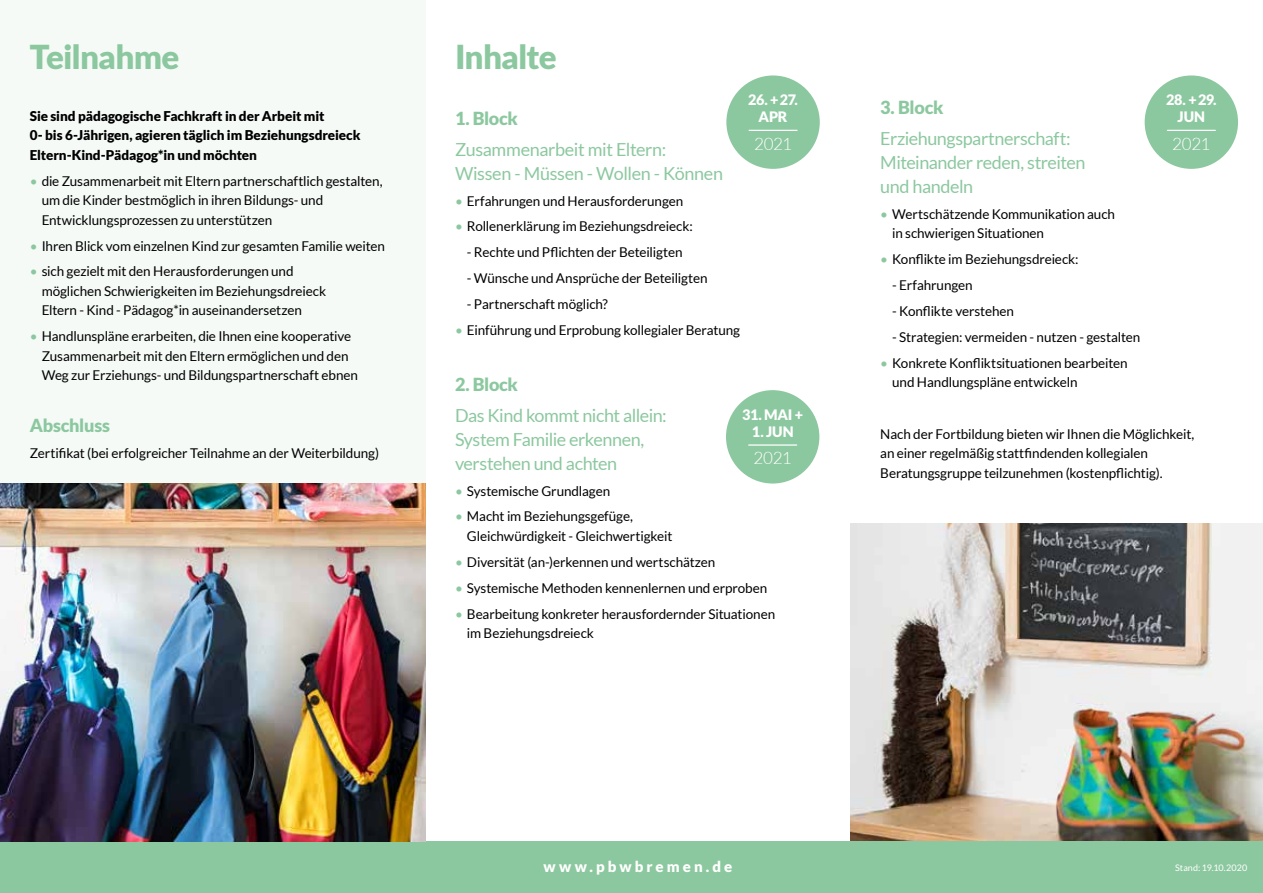
<style>
.page{position:relative;width:1263px;height:893px;background:#fff}
.page>*{position:absolute;margin:0;border:0;box-sizing:border-box;transform-origin:0 0}
.t1{font:900 33px "Lato";letter-spacing:-.03em;color:#8cc89f}
.t2{font:18px/24px "Lato";letter-spacing:-.025em;color:#8cc89f}
.t3{font:900 18px "Lato";letter-spacing:-.015em;color:#8cc89f}
.t4{font:300 17.1px "Lato";letter-spacing:-.02em;color:#fff}
.t5{font:900 15px "Lato";letter-spacing:.205em;color:#fff}
.t6{font:900 14.4px/16.8px "Lato";letter-spacing:-.015em;color:#fff;text-align:center}
.t7{font:13.5px/19.5px "Lato";letter-spacing:-.01em;color:#000}
.t8{font:900 13.5px/19.5px "Lato";letter-spacing:-.005em;color:#000}
.t9{font:9px "Lato";letter-spacing:.01em;color:#fff}
.s1{color:#8cc89f}
</style>
<div class="page">
<img style="left:850px;top:523px;width:413px;height:319px">
<div style="left:0;top:0;width:425px;height:864px;background:#f5faf6"></div>
<div style="left:0;top:842px;width:1263px;height:51px;background:#8cc89f"></div>
<div style="left:726px;top:75px;width:94px;height:94px;background:#8cc89f;border-radius:50%"></div>
<hr style="left:749px;top:130px;width:48px;height:1px;background:#fff">
<div style="left:1145px;top:75px;width:93px;height:94px;background:#8cc89f;border-radius:50%"></div>
<hr style="left:1167px;top:130px;width:48px;height:1px;background:#fff">
<div style="left:726px;top:390px;width:93px;height:94px;background:#8cc89f;border-radius:50%"></div>
<hr style="left:749px;top:444px;width:48px;height:2px;background:#fff">
<img style="left:0;top:483px;width:425px;height:359px">
<h1 class="t1" style="left:30px;top:38px;width:151px">Teilnahme</h1>
<p class="t8" style="left:30px;top:106px;width:332px">Sie sind pädagogische Fachkraft in der Arbeit mit<br>0- bis 6-Jährigen, agieren täglich im Beziehungsdreieck<br>Eltern-Kind-Pädagog*in und möchten</p>
<p class="t7" style="left:42px;top:171px;width:343px;text-indent:-12px"><span class="s1">•</span> die Zusammenarbeit mit Eltern partnerschaftlich gestalten, um die Kinder bestmöglich in ihren Bildungs- und<br>Entwicklungsprozessen zu unterstützen</p>
<p class="t7" style="left:30px;top:236px;width:357px"><span class="s1">•</span> Ihren Blick vom einzelnen Kind zur gesamten Familie weiten</p>
<p class="t7" style="left:42px;top:262px;width:286px;text-indent:-12px"><span class="s1">•</span> sich gezielt mit den Herausforderungen und möglichen Schwierigkeiten im Beziehungsdreieck<br>Eltern - Kind - Pädagog*in auseinandersetzen</p>
<p class="t7" style="left:42px;top:327px;width:318px;text-indent:-12px"><span class="s1">•</span> Handlunspläne erarbeiten, die Ihnen eine kooperative<br>Zusammenarbeit mit den Eltern ermöglichen und den<br>Weg zur Erziehungs- und Bildungspartnerschaft ebnen</p>
<h2 class="t3" style="left:30px;top:415px;width:82px">Abschluss</h2>
<p class="t7" style="left:30px;top:443px;width:351px">Zertifikat (bei erfolgreicher Teilnahme an der Weiterbildung)</p>
<h1 class="t1" style="left:455px;top:38px;width:103px">Inhalte</h1>
<h2 class="t3" style="left:455px;top:108px;width:64px">1. Block</h2>
<h2 class="t2" style="left:455px;top:137px;width:269px">Zusammenarbeit mit Eltern:<br>Wissen - Müssen - Wollen - Können</h2>
<p class="t7" style="left:455px;top:191px;width:230px"><span class="s1">•</span> Erfahrungen und Herausforderungen</p>
<p class="t7" style="left:455px;top:217px;width:239px"><span class="s1">•</span> Rollenerklärung im Beziehungsdreieck:</p>
<p class="t7" style="left:467px;top:243px;width:217px">- Rechte und Pflichten der Beteiligten</p>
<p class="t7" style="left:467px;top:269px;width:242px">- Wünsche und Ansprüche der Beteiligten</p>
<p class="t7" style="left:467px;top:294px;width:143px">- Partnerschaft möglich?</p>
<p class="t7" style="left:455px;top:320px;width:287px"><span class="s1">•</span> Einführung und Erprobung kollegialer Beratung</p>
<p class="t6" style="left:748px;top:91px;width:51px">26. +27.<br>APR</p>
<p class="t4" style="left:754px;top:134px;width:40px">2021</p>
<h2 class="t3" style="left:455px;top:374px;width:64px">2. Block</h2>
<h2 class="t2" style="left:455px;top:403px;width:213px">Das Kind kommt nicht allein:<br>System Familie erkennen, verstehen und achten</h2>
<p class="t7" style="left:455px;top:481px;width:157px"><span class="s1">•</span> Systemische Grundlagen</p>
<p class="t7" style="left:467px;top:507px;width:207px;text-indent:-12px"><span class="s1">•</span> Macht im Beziehungsgefüge,<br>Gleichwürdigkeit - Gleichwertigkeit</p>
<p class="t7" style="left:455px;top:552px;width:262px"><span class="s1">•</span> Diversität (an-)erkennen und wertschätzen</p>
<p class="t7" style="left:455px;top:578px;width:314px"><span class="s1">•</span> Systemische Methoden kennenlernen und erproben</p>
<p class="t7" style="left:467px;top:604px;width:310px;text-indent:-12px"><span class="s1">•</span> Bearbeitung konkreter herausfordernder Situationen im Beziehungsdreieck</p>
<p class="t6" style="left:742px;top:406px;width:63px">31. MAI +</p>
<p class="t6" style="left:752px;top:423px;width:43px">1. JUN</p>
<p class="t4" style="left:754px;top:449px;width:40px">2021</p>
<p class="t6" style="left:1166px;top:91px;width:52px">28. +29.<br>JUN</p>
<p class="t4" style="left:1172px;top:134px;width:40px">2021</p>
<h2 class="t3" style="left:880px;top:97px;width:65px">3. Block</h2>
<h2 class="t2" style="left:880px;top:126px;width:207px">Erziehungspartnerschaft:<br>Miteinander reden, streiten und handeln</h2>
<p class="t7" style="left:892px;top:204px;width:224px;text-indent:-12px"><span class="s1">•</span> Wertschätzende Kommunikation auch in schwierigen Situationen</p>
<p class="t7" style="left:880px;top:249px;width:200px"><span class="s1">•</span> Konflikte im Beziehungsdreieck:</p>
<p class="t7" style="left:892px;top:275px;width:82px">- Erfahrungen</p>
<p class="t7" style="left:892px;top:301px;width:123px">- Konflikte verstehen</p>
<p class="t7" style="left:892px;top:327px;width:250px">- Strategien: vermeiden - nutzen - gestalten</p>
<p class="t7" style="left:892px;top:353px;width:237px;text-indent:-12px"><span class="s1">•</span> Konkrete Konfliktsituationen bearbeiten und Handlungspläne entwickeln</p>
<p class="t7" style="left:880px;top:424px;width:316px">Nach der Fortbildung bieten wir Ihnen die Möglichkeit, an einer regelmäßig stattfindenden kollegialen<br>Beratungsgruppe teilzunehmen (kostenpflichtig).</p>
<p class="t5" style="left:543px;top:858px;width:191px">www.pbwbremen.de</p>
<p class="t9" style="left:1175px;top:862px;width:74px">Stand: 19.10.2020</p>
</div>
